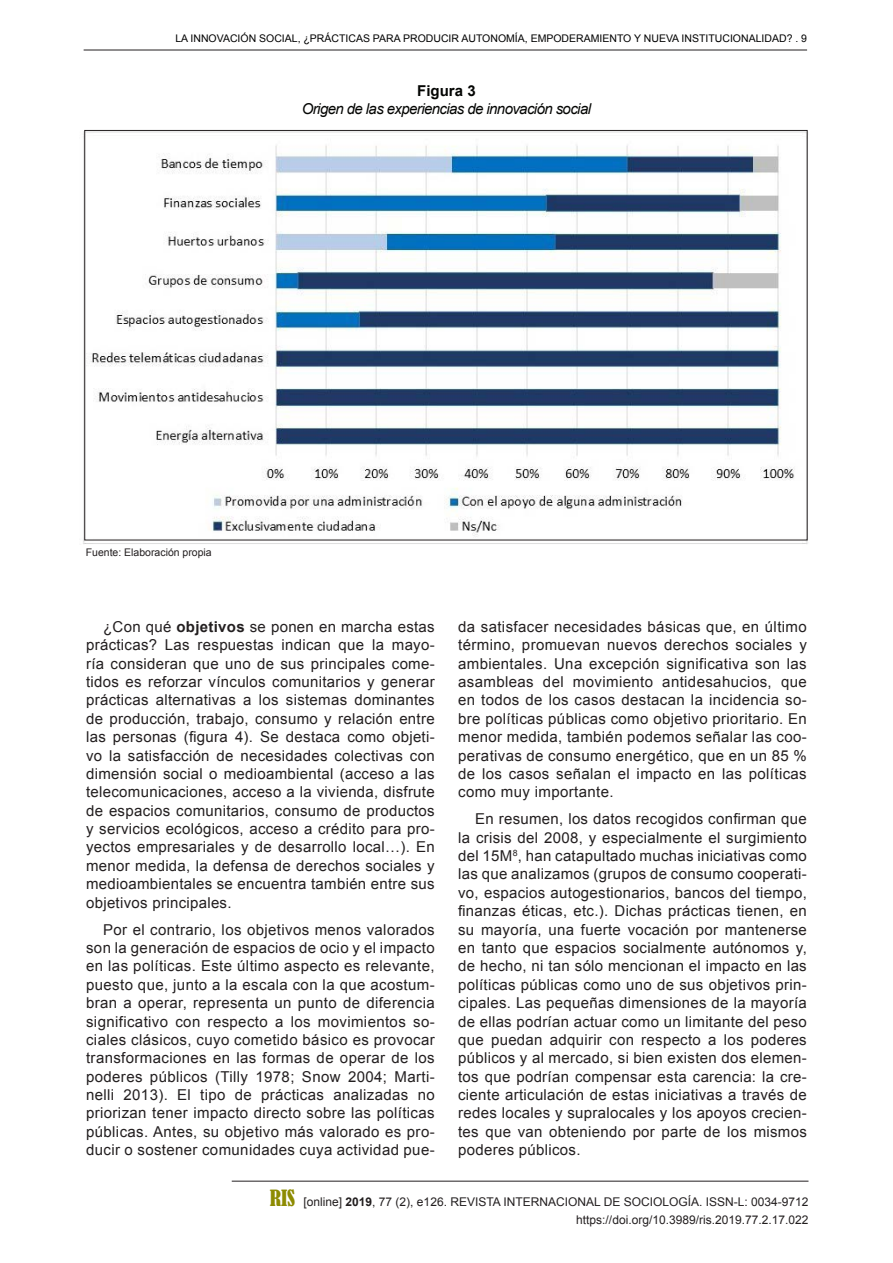
<style>
.page{position:relative;width:893px;height:1263px;background:#fff}
.page>*{position:absolute;margin:0;border:0;box-sizing:border-box;transform-origin:0 0}
.t1{font:15px/18.5px "Arial";letter-spacing:.02em;color:#231f20;text-align:justify}
.t2{font:italic 15px "Arial";letter-spacing:-.04em;color:#040503}
.t3{font:700 15px "Arial";color:#040503}
.t4{font:12px/18px "Arial";color:#231f20;text-align:right}
.t5{font:10.5px "Arial";color:#000}
.t6{font:10.5px "Arial";color:#231f20}
.s1{font-weight:700}
.s2{font-family:"Bernard";font-stretch:condensed;font-size:21px;color:#8d8b02}
</style>
<div class="page">
<hr style="left:84px;top:50px;width:723px;height:1px;background:#231f20">
<hr style="left:232px;top:1181px;width:576px;height:1px;background:#231f20">
<img style="left:83px;top:129px;width:725px;height:415px">
<p class="t5" style="left:175px;top:31px;width:633px">LA INNOVACIÓN SOCIAL, ¿PRÁCTICAS PARA PRODUCIR AUTONOMÍA, EMPODERAMIENTO Y NUEVA INSTITUCIONALIDAD? . 9</p>
<p class="t3" style="left:417px;top:81px;width:60px">Figura 3</p>
<p class="t2" style="left:302px;top:99px;width:291px">Origen de las experiencias de innovación social</p>
<p class="t6" style="left:86px;top:545px;width:128px">Fuente: Elaboración propia</p>
<p class="t1" style="left:86px;top:617px;width:350px;text-indent:17px">¿Con qué <span class="s1">objetivos</span> se ponen en marcha estas prácticas? Las respuestas indican que la mayo&shy;ría consideran que uno de sus principales come&shy;tidos es reforzar vínculos comunitarios y generar prácticas alternativas a los sistemas dominantes de producción, trabajo, consumo y relación entre las personas (figura 4). Se destaca como objeti&shy;vo la satisfacción de necesidades colectivas con dimensión social o medioambiental (acceso a las telecomunicaciones, acceso a la vivienda, disfrute de espacios comunitarios, consumo de productos y servicios ecológicos, acceso a crédito para pro&shy;yectos empresariales y de desarrollo local…). En menor medida, la defensa de derechos sociales y medioambientales se encuentra también entre sus objetivos principales.</p>
<p class="t1" style="left:86px;top:920px;width:350px;text-indent:17px">Por el contrario, los objetivos menos valorados son la generación de espacios de ocio y el impacto en las políticas. Este último aspecto es relevante, puesto que, junto a la escala con la que acostum&shy;bran a operar, representa un punto de diferencia significativo con respecto a los movimientos so&shy;ciales clásicos, cuyo cometido básico es provocar transformaciones en las formas de operar de los poderes públicos (Tilly 1978; Snow 2004; Marti&shy;nelli 2013). El tipo de prácticas analizadas no priorizan tener impacto directo sobre las políticas públicas. Antes, su objetivo más valorado es pro&shy;ducir o sostener comunidades cuya actividad pue-</p>
<p class="t1" style="left:458px;top:617px;width:350px">da satisfacer necesidades básicas que, en último término, promuevan nuevos derechos sociales y ambientales. Una excepción significativa son las asambleas del movimiento antidesahucios, que en todos de los casos destacan la incidencia so&shy;bre políticas públicas como objetivo prioritario. En menor medida, también podemos señalar las coo&shy;perativas de consumo energético, que en un 85 % de los casos señalan el impacto en las políticas como muy importante.</p>
<p class="t1" style="left:458px;top:810px;width:350px;text-indent:17px">En resumen, los datos recogidos confirman que la crisis del 2008, y especialmente el surgimiento del 15M<sup>8</sup>, han catapultado muchas iniciativas como las que analizamos (grupos de consumo cooperati&shy;vo, espacios autogestionarios, bancos del tiempo, finanzas éticas, etc.). Dichas prácticas tienen, en su mayoría, una fuerte vocación por mantenerse en tanto que espacios socialmente autónomos y, de hecho, ni tan sólo mencionan el impacto en las políticas públicas como uno de sus objetivos prin&shy;cipales. Las pequeñas dimensiones de la mayoría de ellas podrían actuar como un limitante del peso que puedan adquirir con respecto a los poderes públicos y al mercado, si bien existen dos elemen&shy;tos que podrían compensar esta carencia: la cre&shy;ciente articulación de estas iniciativas a través de redes locales y supralocales y los apoyos crecien&shy;tes que van obteniendo por parte de los mismos poderes públicos.</p>
<p class="t4" style="left:270px;top:1193px;width:540px"><span class="s2">RIS</span> [online] <span class="s1">2019</span>, 77 (2), e126. REVISTA INTERNACIONAL DE SOCIOLOGÍA. ISSN-L: 0034-9712 https://doi.org/10.3989/ris.2019.77.2.17.022</p>
</div>
